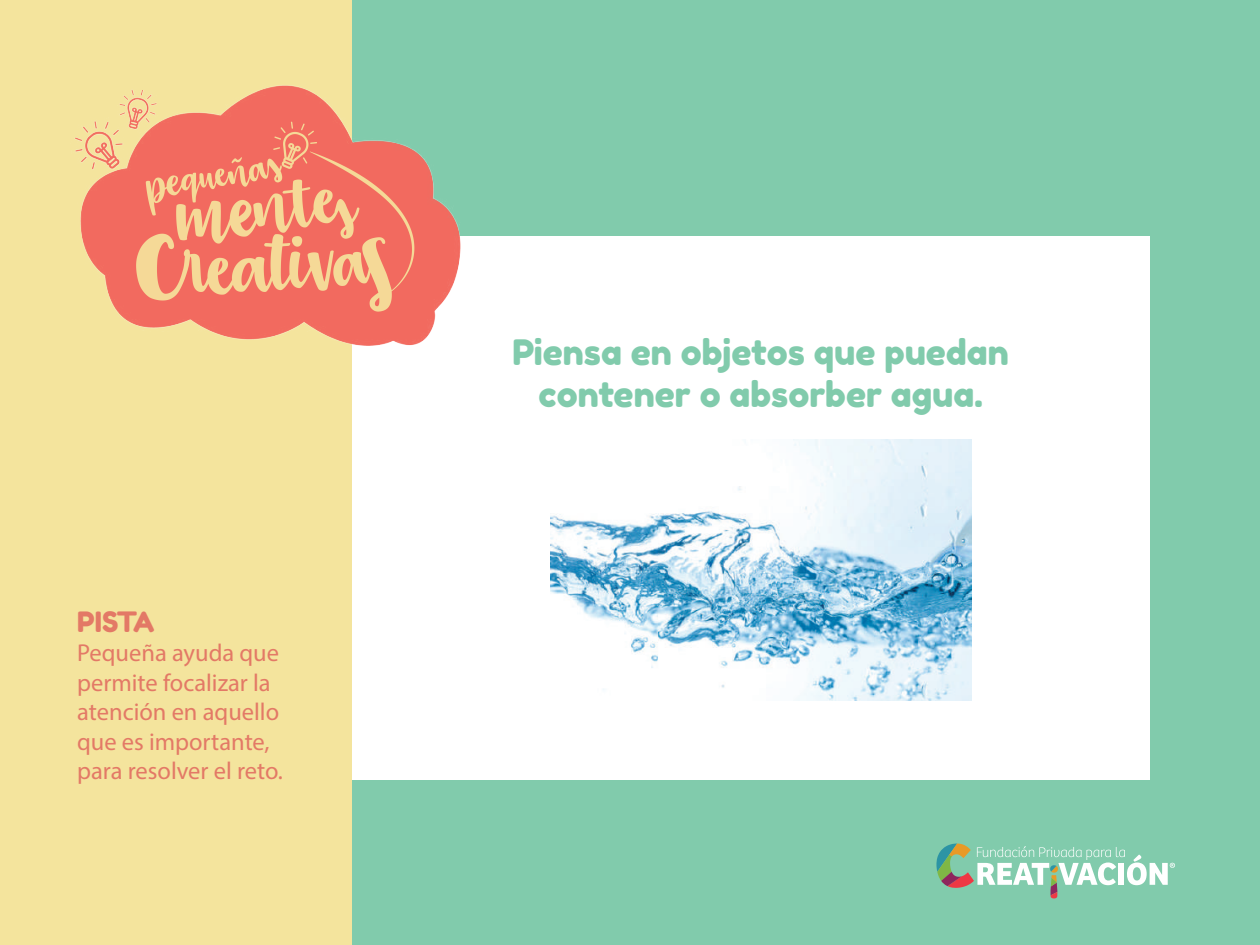
<style>
.page{position:relative;width:1260px;height:945px;background:#81cbac}
.page>*{position:absolute;margin:0;border:0;box-sizing:border-box;transform-origin:0 0}
.t1{font:35px/42px "Fredoka One";color:#81cbac;text-align:center}
.t2{font:28px "Fredoka One";letter-spacing:-.025em;color:#e37966}
.t3{font:24.5px/29.4px "Myriad Pro";color:#e37966}
</style>
<div class="page">
<div style="left:352px;top:236px;width:798px;height:544px;background:#fff"></div>
<div style="left:0;top:0;width:352px;height:945px;background:#f4e49d"></div>
<svg style="left:936px;top:844px;width:239px;height:54px"></svg>
<img style="left:74px;top:85px;width:387px;height:261px">
<img style="left:551px;top:440px;width:420px;height:261px">
<p class="t2" style="left:77px;top:605px;width:79px">PISTA</p>
<p class="t3" style="left:77px;top:638px;width:207px">Pequeña ayuda que permite focalizar la atención en aquello que es importante, para resolver el reto.</p>
<h1 class="t1" style="left:512px;top:331px;width:498px">Piensa en objetos que puedan contener o absorber agua.</h1>
</div>
